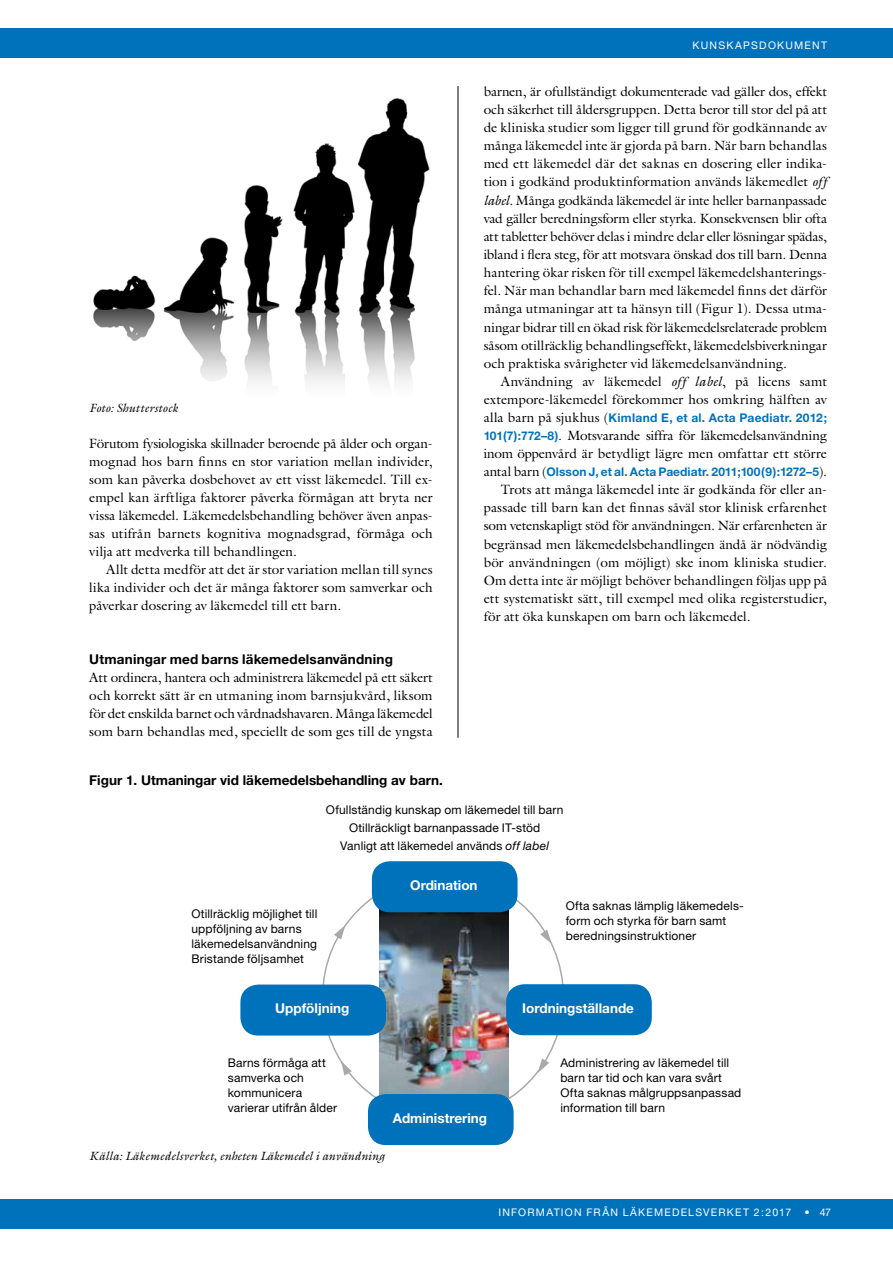
<style>
.page{position:relative;width:893px;height:1263px;background:#fff}
.page>*{position:absolute;margin:0;border:0;box-sizing:border-box;transform-origin:0 0}
.t1{font:13.5px/18.1px "Galliard LT";letter-spacing:.005em;color:#000;text-align:justify}
.t2{font:700 13.5px "Helvetica Neue";color:#000}
.t3{font:700 13.5px "Helvetica Neue";color:#fff}
.t4{font:12px/15px "Helvetica Neue";letter-spacing:.015em;color:#000}
.t5{font:700 12px "Helvetica Neue";letter-spacing:.01em;color:#0072bc}
.t6{font:italic 12px "Galliard LT";letter-spacing:.01em;color:#000}
.t7{font:10.5px "Helvetica Neue";letter-spacing:.12em;color:#fff}
.s1{font-style:italic}
.s2{font-family:"Galliard LT";font-weight:400;font-size:13.5px;color:#000}
.s3{font-family:"Helvetica Neue";font-weight:700;font-size:12px;color:#0072bc}
</style>
<div class="page">
<div style="left:0;top:28px;width:893px;height:30px;background:#0072bc"></div>
<div style="left:0;top:1199px;width:893px;height:30px;background:#0072bc"></div>
<hr style="left:458px;top:86px;width:1px;height:652px;background:#000">
<img style="left:93px;top:98px;width:337px;height:286px">
<img style="left:380px;top:909px;width:129px;height:190px">
<div style="left:372px;top:861px;width:146px;height:51px;background:#0072bc;border-radius:18px"></div>
<div style="left:368px;top:1094px;width:146px;height:51px;background:#0072bc;border-radius:18px"></div>
<div style="left:506px;top:984px;width:146px;height:51px;background:#0072bc;border-radius:18px"></div>
<div style="left:240px;top:984px;width:146px;height:51px;background:#0072bc;border-radius:18px"></div>
<svg style="left:540px;top:929px;width:12px;height:15px"></svg>
<svg style="left:538px;top:1058px;width:11px;height:15px"></svg>
<svg style="left:341px;top:1061px;width:11px;height:14px"></svg>
<svg style="left:334px;top:925px;width:11px;height:14px"></svg>
<p class="t6" style="left:89px;top:400px;width:90px">Foto: Shutterstock</p>
<p class="t1" style="left:89px;top:434px;width:345px">Förutom fysiologiska skillnader beroende på ålder och organ&shy;mognad hos barn finns en stor variation mellan individer, som kan påverka dosbehovet av ett visst läkemedel. Till ex&shy;empel kan ärftliga faktorer påverka förmågan att bryta ner vissa läkemedel. Läkemedelsbehandling behöver även anpas&shy;sas utifrån barnets kognitiva mognadsgrad, förmåga och vilja att medverka till behandlingen.</p>
<p class="t1" style="left:89px;top:560px;width:345px;text-indent:17px">Allt detta medför att det är stor variation mellan till synes lika individer och det är många faktorer som samverkar och påverkar dosering av läkemedel till ett barn.</p>
<p class="t2" style="left:89px;top:650px;width:305px">Utmaningar med barns läkemedelsanvändning</p>
<p class="t1" style="left:89px;top:668px;width:345px">Att ordinera, hantera och administrera läkemedel på ett säkert och korrekt sätt är en utmaning inom barnsjukvård, liksom för det enskilda barnet och vårdnadshavaren. Många läkemedel som barn behandlas med, speciellt de som ges till de yngsta</p>
<p class="t2" style="left:89px;top:771px;width:355px">Figur 1. Utmaningar vid läkemedelsbehandling av barn.</p>
<p class="t7" style="left:693px;top:39px;width:136px">KUNSKAPSDOKUMENT</p>
<p class="t1" style="left:484px;top:82px;width:345px">barnen, är ofullständigt dokumenterade vad gäller dos, effekt och säkerhet till åldersgruppen. Detta beror till stor del på att de kliniska studier som ligger till grund för godkännande av många läkemedel inte är gjorda på barn. När barn behandlas med ett läkemedel där det saknas en dosering eller indika&shy;tion i godkänd produktinformation används läkemedlet <span class="s1">off label</span>. Många godkända läkemedel är inte heller barnanpassade vad gäller beredningsform eller styrka. Konsekvensen blir ofta att tabletter behöver delas i mindre delar eller lösningar spädas, ibland i flera steg, för att motsvara önskad dos till barn. Denna hantering ökar risken för till exempel läkemedelshanterings&shy;fel. När man behandlar barn med läkemedel finns det därför många utmaningar att ta hänsyn till (Figur 1). Dessa utma&shy;ningar bidrar till en ökad risk för läkemedelsrelaterade problem såsom otillräcklig behandlingseffekt, läkemedelsbiverkningar och praktiska svårigheter vid läkemedelsanvändning.</p>
<p class="t1" style="left:484px;top:372px;width:345px;text-align:right">Användning av läkemedel <span class="s1">off label</span>, på licens samt extempore-- läkemedel förekommer hos omkring hälften av</p>
<p class="t5" style="left:484px;top:410px;width:345px"><span class="s2">alla barn på sjukhus (</span>Kimland E, et al. Acta Paediatr. 2012;</p>
<p class="t1" style="left:484px;top:426px;width:345px"><span class="s3">101(7):772–8)</span>. Motsvarande siffra för läkemedelsanvändning inom öppenvård är betydligt lägre men omfattar ett större</p>
<p class="t5" style="left:484px;top:464px;width:345px"><span class="s2">antal barn (</span>Olsson J, et al. Acta Paediatr. 2011;100(9):1272–5<span class="s2">).</span></p>
<p class="t1" style="left:484px;top:480px;width:345px;text-indent:17px">Trots att många läkemedel inte är godkända för eller an&shy;passade till barn kan det finnas såväl stor klinisk erfarenhet som vetenskapligt stöd för användningen. När erfarenheten är begränsad men läkemedelsbehandlingen ändå är nödvändig bör användningen (om möjligt) ske inom kliniska studier.<br>Om detta inte är möjligt behöver behandlingen följas upp på ett systematiskt sätt, till exempel med olika registerstudier, för att öka kunskapen om barn och läkemedel.</p>
<p class="t4" style="left:191px;top:906px;width:127px">Otillräcklig möjlighet till uppföljning av barns läkemedelsanvändning<br>Bristande följsamhet</p>
<p class="t4" style="left:326px;top:801px;width:239px;line-height:18px;text-align:center">Ofullständig kunskap om läkemedel till barn<br>Otillräckligt barnanpassade IT-stöd<br>Vanligt att läkemedel används <span class="s1">off label</span></p>
<p class="t3" style="left:410px;top:877px;width:69px">Ordination</p>
<p class="t4" style="left:566px;top:898px;width:180px">Ofta saknas lämplig läkemedels&shy;form och styrka för barn samt beredningsinstruktioner</p>
<p class="t3" style="left:275px;top:1000px;width:76px">Uppföljning</p>
<p class="t3" style="left:522px;top:1000px;width:113px">Iordningställande</p>
<p class="t4" style="left:228px;top:1055px;width:111px">Barns förmåga att samverka och kommunicera varierar utifrån ålder</p>
<p class="t4" style="left:560px;top:1055px;width:183px">Administrering av läkemedel till barn tar tid och kan vara svårt<br>Ofta saknas målgruppsanpassad information till barn</p>
<p class="t3" style="left:393px;top:1109px;width:96px">Administrering</p>
<p class="t6" style="left:89px;top:1149px;width:297px">Källa: Läkemedelsverket, enheten Läkemedel i användning</p>
<p class="t7" style="left:498px;top:1206px;width:334px">INFORMATION FRÅN LÄKEMEDELSVERKET 2:2017 • 47</p>
</div>
